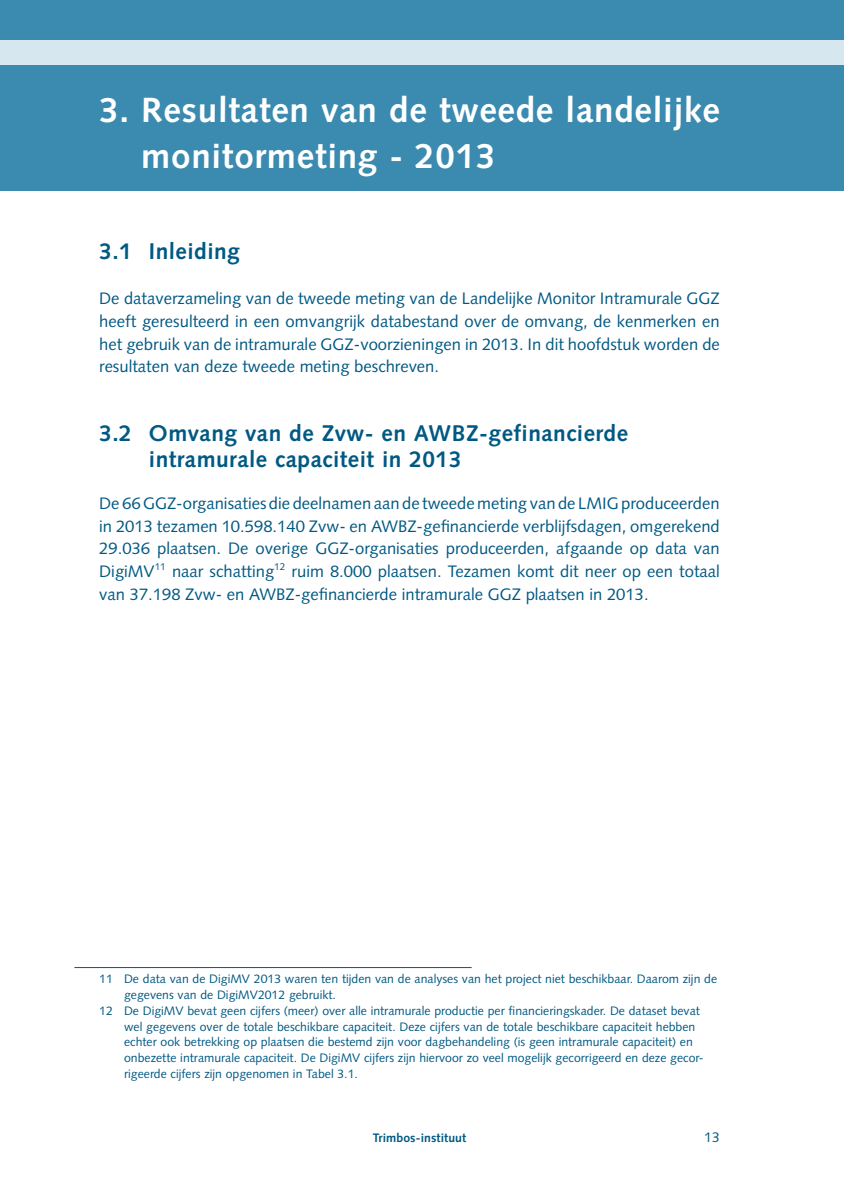
<style>
.page{position:relative;width:844px;height:1191px;background:#fff}
.page>*{position:absolute;margin:0;border:0;box-sizing:border-box;transform-origin:0 0}
.t1{font:700 35px/45.5px "Syntax LT Std";letter-spacing:.02em;color:#fff}
.t2{font:700 22.75px/26.2px "Syntax LT Std";letter-spacing:.02em;color:#005983}
.t3{font:16.62px/22.8px "Syntax LT Std";color:#005983;text-align:justify}
.t4{font:14px "Syntax LT Std";color:#005983}
.t5{font:12.25px "Syntax LT Std";color:#005983}
.t6{font:700 12.25px "Syntax LT Std";letter-spacing:.005em;color:#005983}
</style>
<div class="page">
<div style="left:0;top:0;width:843px;height:190px;background:#3b8aaf"></div>
<div style="left:0;top:40px;width:843px;height:24px;background:#d7e7ef"></div>
<hr style="left:74px;top:967px;width:397px;height:1px;background:#005983">
<h1 class="t1" style="left:141px;top:87px;width:580px;text-indent:-42px">3. Resultaten van de tweede landelijke monitormeting - 2013</h1>
<h2 class="t2" style="left:99px;top:238px;width:142px">3.1 Inleiding</h2>
<p class="t3" style="left:99px;top:287px;width:622px">De dataverzameling van de tweede meting van de Landelijke Monitor Intramurale GGZ heeft geresulteerd in een omvangrijk databestand over de omvang, de kenmerken en het gebruik van de intramurale GGZ-voorzieningen in 2013. In dit hoofdstuk worden de resultaten van deze tweede meting beschreven.</p>
<h2 class="t2" style="left:149px;top:420px;width:480px;text-indent:-50px">3.2 Omvang van de Zvw- en AWBZ-gefinancierde intramurale capaciteit in 2013</h2>
<p class="t3" style="left:99px;top:492px;width:622px">De 66 GGZ-organisaties die deelnamen aan de tweede meting van de LMIG produceerden in 2013 tezamen 10.598.140 Zvw- en AWBZ-gefinancierde verblijfsdagen, omgerekend 29.036 plaatsen. De overige GGZ-organisaties produceerden, afgaande op data van DigiMV<sup>11</sup> naar schatting<sup>12</sup> ruim 8.000 plaatsen. Tezamen komt dit neer op een totaal van 37.198 Zvw- en AWBZ-gefinancierde intramurale GGZ plaatsen in 2013.</p>
<p class="t5" style="left:99px;top:971px;width:619px">11 De data van de DigiMV 2013 waren ten tijden van de analyses van het project niet beschikbaar. Daarom zijn de</p>
<p class="t5" style="left:124px;top:987px;width:213px">gegevens van de DigiMV2012 gebruikt.</p>
<p class="t5" style="left:99px;top:1003px;width:602px">12 De DigiMV bevat geen cijfers (meer) over alle intramurale productie per financieringskader. De dataset bevat</p>
<p class="t5" style="left:124px;top:1019px;width:572px">wel gegevens over de totale beschikbare capaciteit. Deze cijfers van de totale beschikbare capaciteit hebben</p>
<p class="t5" style="left:124px;top:1034px;width:570px">echter ook betrekking op plaatsen die bestemd zijn voor dagbehandeling (is geen intramurale capaciteit) en</p>
<p class="t5" style="left:124px;top:1050px;width:581px">onbezette intramurale capaciteit. De DigiMV cijfers zijn hiervoor zo veel mogelijk gecorrigeerd en deze gecor-</p>
<p class="t5" style="left:124px;top:1066px;width:235px">rigeerde cijfers zijn opgenomen in Tabel 3.1.</p>
<p class="t6" style="left:372px;top:1131px;width:95px">Trimbos-instituut</p>
<p class="t4" style="left:704px;top:1129px;width:17px">13</p>
</div>
